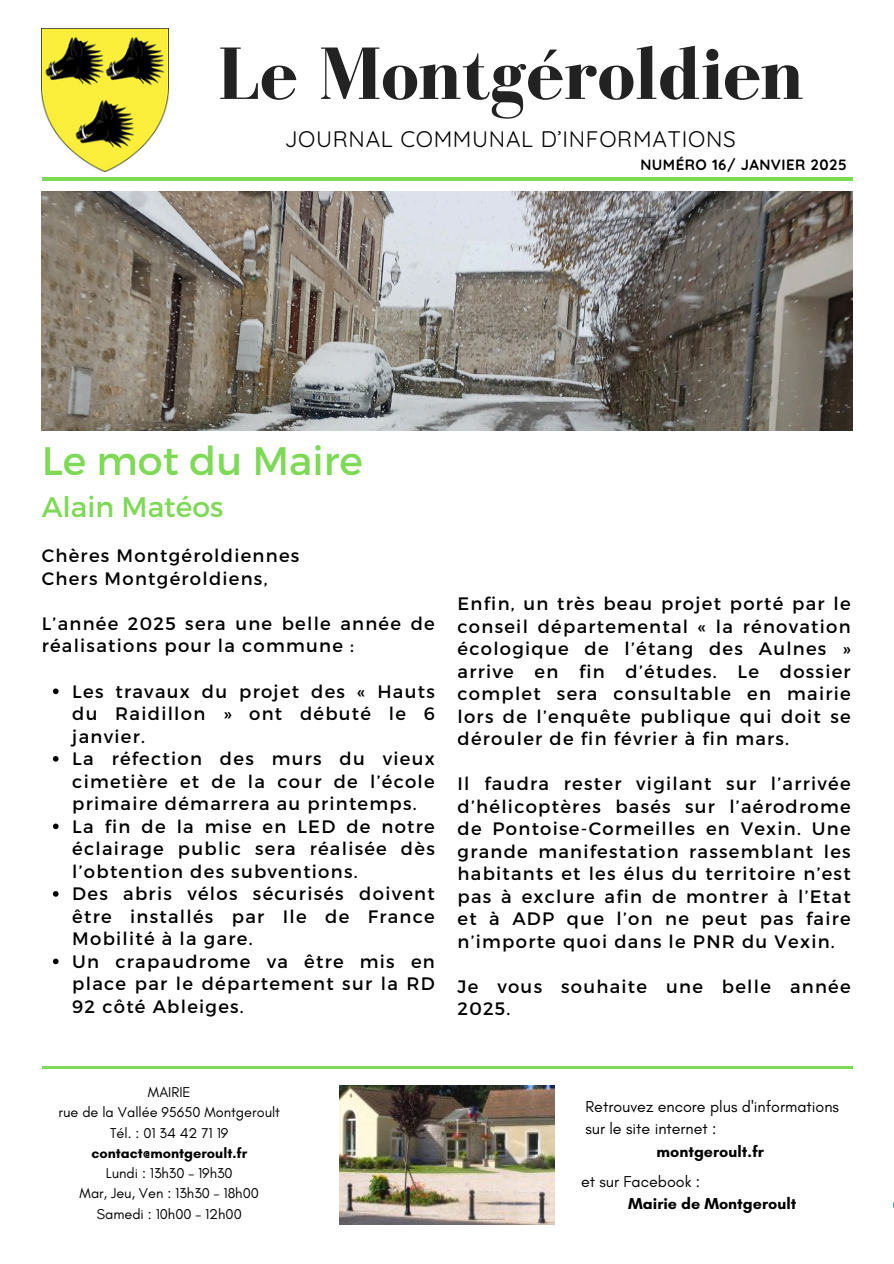
<style>
.page{position:relative;width:894px;height:1264px;background:#fff}
.page>*{position:absolute;margin:0;border:0;box-sizing:border-box;transform-origin:0 0}
.t1{font:700 76.05px "Bodoni FLF";color:#222}
.t2{font:39.75px "Montserrat";color:#7ed957}
.t3{font:28.2px "Montserrat";color:#7ed957}
.t4{font:22.5px "Quicksand";letter-spacing:.03em;color:#000}
.t5{font:18px/22.5px "Montserrat";letter-spacing:.07em;color:#000;text-align:justify}
.t6{font:16.05px "Glacial Indifference";color:#000}
.t7{font:700 16.05px "Glacial Indifference";color:#000}
.t8{font:700 15px "Quicksand";letter-spacing:.03em;color:#000}
.t9{font:14.55px "Glacial Indifference";color:#000}
.t10{font:700 14.55px "Glacial Indifference";color:#000}
</style>
<div class="page">
<img style="left:42px;top:191px;width:809px;height:240px">
<hr style="left:42px;top:177px;width:810px;height:4px;background:#7ed957">
<img style="left:42px;top:29px;width:127px;height:142px">
<hr style="left:42px;top:1065px;width:810px;height:3px;background:#7ed957">
<img style="left:339px;top:1085px;width:215px;height:139px">
<svg style="left:53px;top:688px;width:6px;height:6px"></svg>
<svg style="left:53px;top:756px;width:6px;height:5px"></svg>
<svg style="left:53px;top:823px;width:6px;height:6px"></svg>
<svg style="left:53px;top:891px;width:6px;height:5px"></svg>
<svg style="left:53px;top:958px;width:6px;height:6px"></svg>
<p class="t1" style="left:217px;top:32px;width:587px">Le Montgéroldien</p>
<p class="t4" style="left:284px;top:125px;width:452px">JOURNAL COMMUNAL D’INFORMATIONS</p>
<p class="t8" style="left:640px;top:155px;width:208px">NUMÉRO 16/ JANVIER 2025</p>
<p class="t2" style="left:42px;top:435px;width:322px">Le mot du Maire</p>
<p class="t3" style="left:42px;top:488px;width:183px">Alain Matéos</p>
<p class="t5" style="left:42px;top:544px;width:259px">Chères Montgéroldiennes<br>Chers Montgéroldiens,</p>
<p class="t5" style="left:42px;top:611px;width:394px">L’année 2025 sera une belle année de réalisations pour la commune :</p>
<h4 class="t5" style="left:72px;top:679px;width:364px">Les travaux du projet des « Hauts du Raidillon » ont débuté le 6 janvier.</h4>
<h4 class="t5" style="left:72px;top:746px;width:364px">La réfection des murs du vieux cimetière et de la cour de l’école primaire démarrera au printemps.</h4>
<h4 class="t5" style="left:72px;top:814px;width:364px">La fin de la mise en LED de notre éclairage public sera réalisée dès l’obtention des subventions.</h4>
<p class="t5" style="left:72px;top:881px;width:364px">Des abris vélos sécurisés doivent être installés par Ile de France Mobilité à la gare.</p>
<p class="t5" style="left:72px;top:949px;width:364px">Un crapaudrome va être mis en place par le département sur la RD 92 côté Ableiges.</p>
<p class="t5" style="left:457px;top:591px;width:394px">Enfin, un très beau projet porté par le conseil départemental « la rénovation écologique de l’étang des Aulnes » arrive en fin d’études. Le dossier complet sera consultable en mairie lors de l’enquête publique qui doit se dérouler de fin février à fin mars.</p>
<p class="t5" style="left:457px;top:771px;width:394px">Il faudra rester vigilant sur l’arrivée d’hélicoptères basés sur l’aérodrome de Pontoise-Cormeilles en Vexin. Une grande manifestation rassemblant les habitants et les élus du territoire n’est pas à exclure afin de montrer à l’Etat et à ADP que l’on ne peut pas faire n’importe quoi dans le PNR du Vexin.</p>
<p class="t5" style="left:457px;top:974px;width:394px">Je vous souhaite une belle année<br>2025.</p>
<p class="t9" style="left:148px;top:1083px;width:44px">MAIRIE</p>
<h1 class="t9" style="left:59px;top:1103px;width:223px">rue de la Vallée 95650 Montgeroult</h1>
<h3 class="t9" style="left:110px;top:1123px;width:119px">Tél. : 01 34 42 71 19</h3>
<h5 class="t10" style="left:91px;top:1144px;width:157px">contact@montgeroult.fr</h5>
<p class="t9" style="left:106px;top:1164px;width:128px">Lundi : 13h30 – 19h30</p>
<p class="t9" style="left:80px;top:1184px;width:181px">Mar, Jeu, Ven : 13h30 – 18h00</p>
<h2 class="t9" style="left:97px;top:1204px;width:146px">Samedi : 10h00 – 12h00</h2>
<h4 class="t6" style="left:585px;top:1096px;width:255px">Retrouvez encore plus d'informations</h4>
<h4 class="t6" style="left:585px;top:1118px;width:133px">sur le site internet :</h4>
<p class="t7" style="left:656px;top:1141px;width:109px">montgeroult.fr</p>
<p class="t6" style="left:581px;top:1171px;width:121px">et sur Facebook :</p>
<p class="t7" style="left:628px;top:1193px;width:170px">Mairie de Montgeroult</p>
</div>
